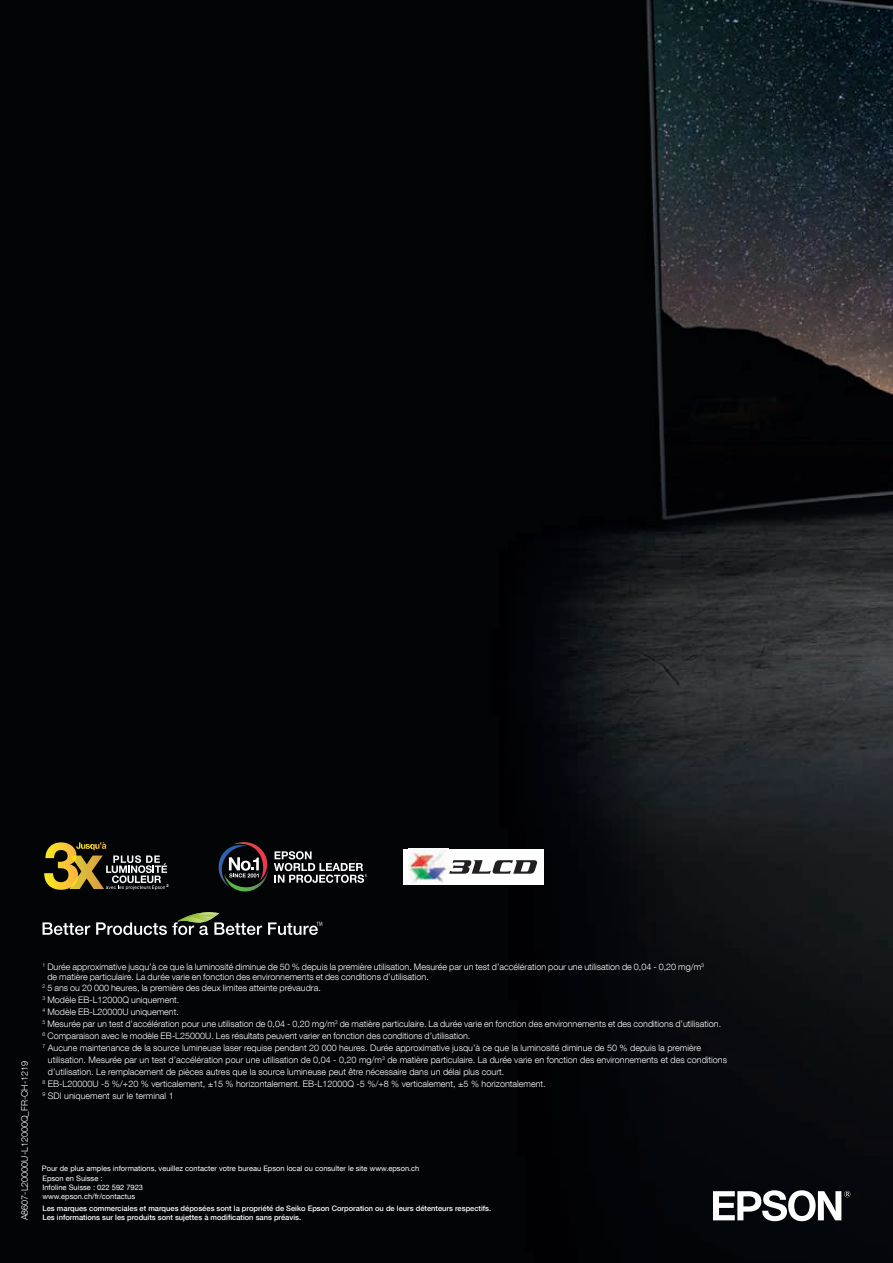
<style>
.page{position:relative;width:893px;height:1263px;background:#fff}
.page>*{position:absolute;margin:0;border:0;box-sizing:border-box;transform-origin:0 0}
.t1{font:300 9px/12px "Helvetica Neue LT Com";color:#fff}
.t2{font:500 7.5px/9px "Helvetica Neue LT Com";color:#fff}
.t3{font:7.5px/9px "Helvetica Neue LT Com";color:#fff}
.t4{font:700 3.9px "Helvetica Neue LT Com";color:#fff}
</style>
<div class="page">
<img style="left:0;top:0;width:893px;height:1263px">
<img style="left:44px;top:842px;width:26px;height:48px">
<img style="left:69px;top:855px;width:1px;height:34px">
<svg style="left:713px;top:1190px;width:137px;height:31px"></svg>
<svg style="left:209px;top:838px;width:155px;height:62px;background:#252526"></svg>
<div style="left:404px;top:849px;width:140px;height:36px;background:#fff"></div>
<img style="left:408px;top:849px;width:40px;height:34px">
<svg style="left:449px;top:860px;width:88px;height:14px"></svg>
<svg style="left:43px;top:922px;width:47px;height:13px"></svg>
<svg style="left:96px;top:912px;width:166px;height:23px;background:#3d403a"></svg>
<svg style="left:268px;top:922px;width:54px;height:13px"></svg>
<svg style="left:70px;top:842px;width:100px;height:48px;background:#4d462f"></svg>
<p class="t4" style="left:166px;top:883px;width:4px">2</p>
<p class="t4" style="left:365px;top:874px;width:4px">1</p>
<p class="t1" style="left:18px;top:1220px;width:161px;rotate:-90deg">A8607-L20000U-L12000Q_FR-CH-1219</p>
<p class="t1" style="left:43px;top:960px;width:663px"><sup>1</sup> Durée approximative jusqu’à ce que la luminosité diminue de 50 % depuis la première utilisation. Mesurée par un test d’accélération pour une utilisation de 0,04 - 0,20 mg/m<sup>3</sup></p>
<p class="t1" style="left:47px;top:971px;width:383px">de matière particulaire. La durée varie en fonction des environnements et des conditions d’utilisation.</p>
<p class="t1" style="left:43px;top:981px;width:280px"><sup>2</sup> 5 ans ou 20 000 heures, la première des deux limites atteinte prévaudra.</p>
<p class="t1" style="left:43px;top:993px;width:680px"><sup>3</sup> Modèle EB-L12000Q uniquement.<br><sup>4</sup> Modèle EB-L20000U uniquement.<br><sup>5</sup> Mesurée par un test d’accélération pour une utilisation de 0,04 - 0,20 mg/m<sup>3</sup> de matière particulaire. La durée varie en fonction des environnements et des conditions d’utilisation.<br><sup>6</sup> Comparaison avec le modèle EB-L25000U. Les résultats peuvent varier en fonction des conditions d’utilisation.<br><sup>7</sup> Aucune maintenance de la source lumineuse laser requise pendant 20 000 heures. Durée approximative jusqu’à ce que la luminosité diminue de 50 % depuis la première</p>
<p class="t1" style="left:48px;top:1053px;width:681px">utilisation. Mesurée par un test d’accélération pour une utilisation de 0,04 - 0,20 mg/m<sup>3</sup> de matière particulaire. La durée varie en fonction des environnements et des conditions</p>
<p class="t1" style="left:48px;top:1065px;width:458px">d’utilisation. Le remplacement de pièces autres que la source lumineuse peut être nécessaire dans un délai plus court.</p>
<p class="t1" style="left:43px;top:1077px;width:505px"><sup>8</sup> EB-L20000U -5 %/+20 % verticalement, ±15 % horizontalement. EB-L12000Q -5 %/+8 % verticalement, ±5 % horizontalement.</p>
<p class="t1" style="left:43px;top:1089px;width:133px"><sup>9</sup> SDI uniquement sur le terminal 1</p>
<p class="t3" style="left:42px;top:1164px;width:379px">Pour de plus amples informations, veuillez contacter votre bureau Epson local ou consulter le site www.epson.ch</p>
<p class="t3" style="left:43px;top:1174px;width:102px">Epson en Suisse :<br>Infoline Suisse : 022 592 7923 www.epson.ch/fr/contactus</p>
<p class="t2" style="left:43px;top:1204px;width:450px">Les marques commerciales et marques déposées sont la propriété de Seiko Epson Corporation ou de leurs détenteurs respectifs.<br>Les informations sur les produits sont sujettes à modification sans préavis.</p>
</div>
